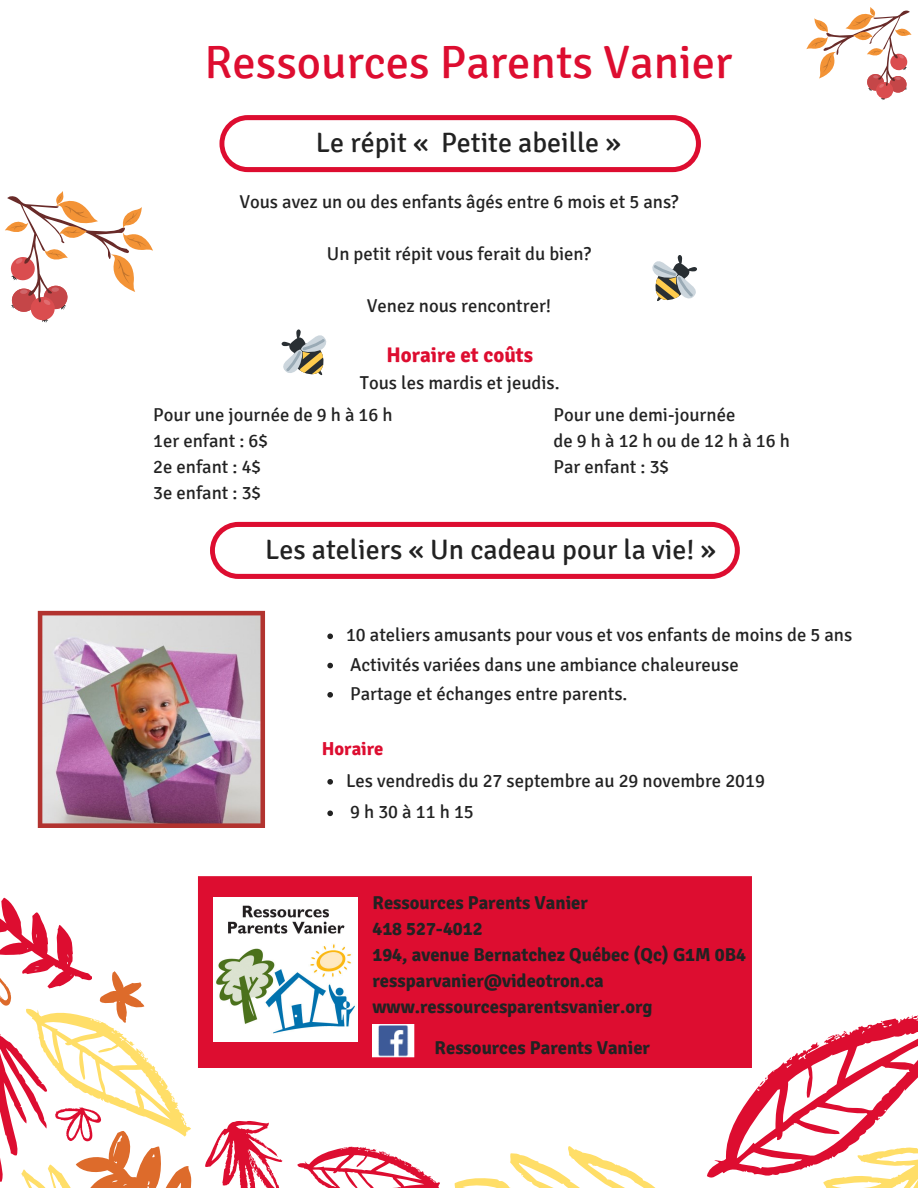
<style>
.page{position:relative;width:918px;height:1188px;background:#fff}
.page>*{position:absolute;margin:0;border:0;box-sizing:border-box;transform-origin:0 0}
.t1{font:46.65px "Signika";color:#dd0d30}
.t2{font:28.05px "Signika";color:#222}
.t3{font:700 21px "Signika";color:#dd0d30}
.t4{font:18.75px/25.8px "Signika";color:#222}
.t5{font:700 18.75px/25.8px "Signika";color:#222}
.t6{font:700 18.75px "Signika";color:#dd0d30}
</style>
<div class="page">
<svg style="left:455px;top:1015px;width:463px;height:173px"></svg>
<svg style="left:297px;top:1147px;width:143px;height:41px"></svg>
<svg style="left:0;top:897px;width:282px;height:291px"></svg>
<svg style="left:652px;top:255px;width:45px;height:46px"></svg>
<svg style="left:281px;top:329px;width:46px;height:47px"></svg>
<svg style="left:327px;top:634px;width:6px;height:5px"></svg>
<svg style="left:327px;top:663px;width:6px;height:5px"></svg>
<svg style="left:327px;top:692px;width:6px;height:6px"></svg>
<svg style="left:327px;top:779px;width:6px;height:6px"></svg>
<svg style="left:327px;top:811px;width:6px;height:5px"></svg>
<svg style="left:219px;top:115px;width:482px;height:57px"></svg>
<svg style="left:210px;top:522px;width:530px;height:57px"></svg>
<svg style="left:185px;top:876px;width:580px;height:205px;background:#e12f4d"></svg>
<img style="left:373px;top:1025px;width:42px;height:33px">
<img style="left:214px;top:897px;width:144px;height:144px">
<svg style="left:806px;top:7px;width:106px;height:93px"></svg>
<svg style="left:5px;top:191px;width:148px;height:132px"></svg>
<img style="left:38px;top:611px;width:227px;height:217px">
<h1 class="t1" style="left:205px;top:35px;width:529px">Ressources Parents Vanier</h1>
<h2 class="t2" style="left:316px;top:126px;width:307px">Le répit « Petite abeille »</h2>
<p class="t4" style="left:239px;top:189px;width:441px">Vous avez un ou des enfants âgés entre 6 mois et 5 ans?</p>
<p class="t4" style="left:327px;top:241px;width:266px">Un petit répit vous ferait du bien?</p>
<p class="t4" style="left:367px;top:293px;width:186px">Venez nous rencontrer!</p>
<p class="t3" style="left:386px;top:342px;width:148px">Horaire et coûts</p>
<p class="t4" style="left:153px;top:366px;width:408px;line-height:32.4px;text-indent:207px">Tous les mardis et jeudis.<br>Pour une journée de 9 h à 16 h</p>
<p class="t4" style="left:153px;top:428px;width:116px">1er enfant : 6$<br>2e enfant : 4$<br>3e enfant : 3$</p>
<p class="t4" style="left:554px;top:402px;width:238px">Pour une demi-journée de9hà12houde12hà16h<br>Par enfant : 3$</p>
<h2 class="t2" style="left:265px;top:533px;width:453px">Les ateliers « Un cadeau pour la vie! »</h2>
<p class="t4" style="left:346px;top:621px;width:508px;line-height:29.2px">10 ateliers amusants pour vous et vos enfants de moins de 5 ans<br>Activités variées dans une ambiance chaleureuse<br>Partage et échanges entre parents.</p>
<p class="t6" style="left:322px;top:738px;width:63px">Horaire</p>
<p class="t4" style="left:346px;top:765px;width:420px;line-height:31.5px">Les vendredis du 27 septembre au 29 novembre 2019<br>9h30à11h15</p>
<p class="t5" style="left:373px;top:890px;width:375px">Ressources Parents Vanier<br>418 527-4012<br>194, avenue Bernatchez Québec (Qc) G1M 0B4 ressparvanier@videotron.ca www.ressourcesparentsvanier.org</p>
<p class="t5" style="left:435px;top:1035px;width:217px">Ressources Parents Vanier</p>
</div>
